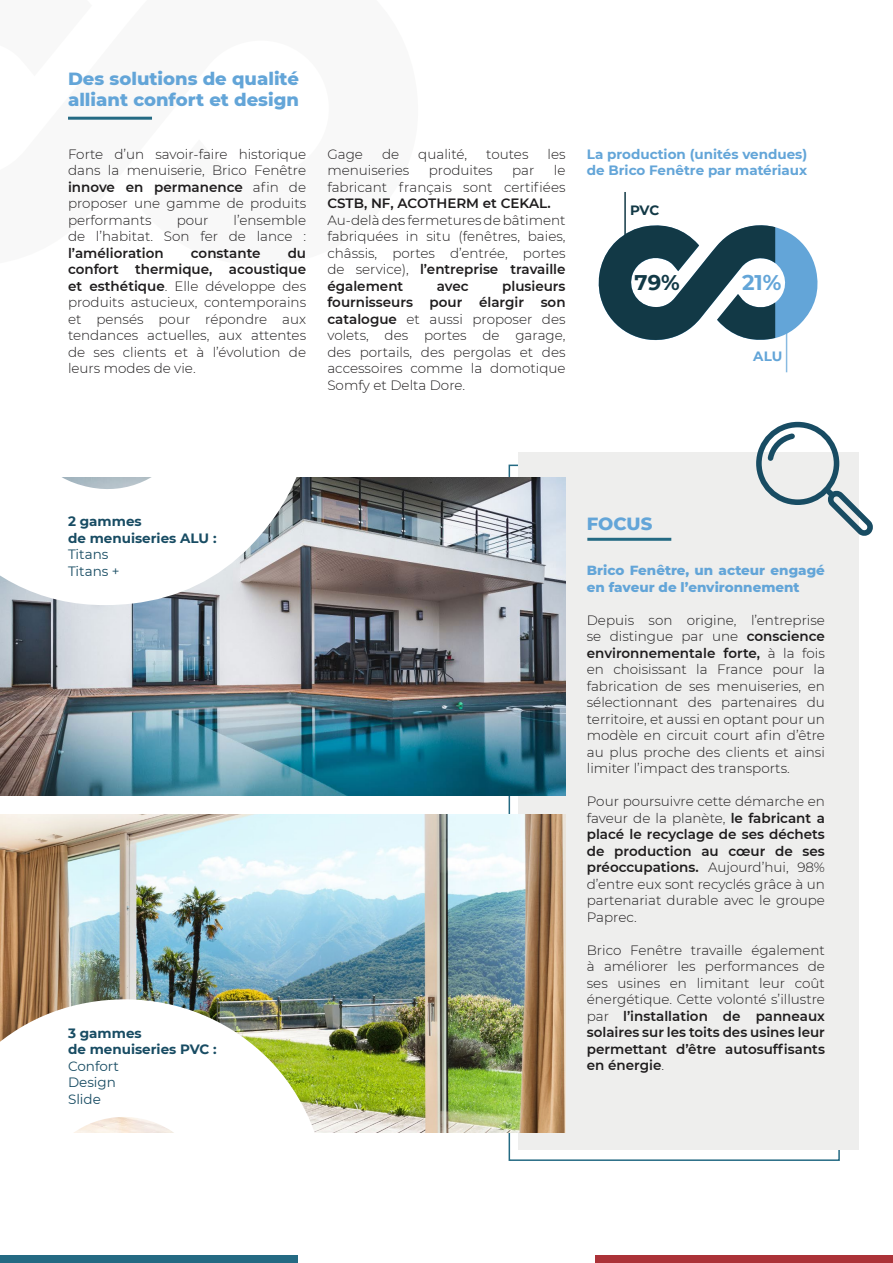
<style>
.page{position:relative;width:893px;height:1263px;background:#fff}
.page>*{position:absolute;margin:0;border:0;box-sizing:border-box;transform-origin:0 0}
.t1{font:700 21.15px "Montserrat";color:#123946}
.t2{font:700 21.15px "Montserrat";color:#63a5d8}
.t3{font:800 18px/21px "Montserrat";color:#63a5d8}
.t4{font:300 13.5px/16.5px "Montserrat";color:#1e1c1d;text-align:justify}
.t5{font:700 13.5px/16.5px "Montserrat";color:#63a5d8}
.t6{font:800 13.5px/16.5px "Montserrat";color:#63a5d8}
.t7{font:600 13.5px "Montserrat";color:#1e1c1d}
.t8{font:700 13.5px/16.5px "Montserrat";color:#184c63}
.t9{font:13.5px/16.5px "Montserrat";color:#184c63}
.t10{font:700 13.5px "Montserrat";color:#123946}
.s1{font-weight:600}
</style>
<div class="page">
<hr style="left:786px;top:319px;width:1px;height:53px;background:#63a5d8">
<div style="left:519px;top:452px;width:340px;height:697px;background:#eeeeed"></div>
<svg style="left:598px;top:225px;width:220px;height:119px"></svg>
<hr style="left:587px;top:538px;width:84px;height:3px;background:#246a83">
<img style="left:0;top:814px;width:566px;height:318px">
<img style="left:0;top:477px;width:566px;height:319px">
<svg style="left:0;top:477px;width:321px;height:142px"></svg>
<svg style="left:0;top:988px;width:338px;height:268px"></svg>
<div style="left:756px;top:422px;width:83px;height:83px;border:6px solid #184c63;border-radius:50%"></div>
<svg style="left:764px;top:430px;width:31px;height:31px"></svg>
<svg style="left:819px;top:482px;width:54px;height:54px"></svg>
<div style="left:0;top:1256px;width:298px;height:7px;background:#246a83"></div>
<div style="left:595px;top:1256px;width:298px;height:7px;background:#ab3238"></div>
<hr style="left:68px;top:117px;width:84px;height:3px;background:#246a83">
<hr style="left:624px;top:192px;width:2px;height:53px;background:#123946">
<h2 class="t3" style="left:68px;top:68px;width:232px">Des solutions de qualité alliant confort et design</h2>
<p class="t4" style="left:68px;top:145px;width:240px">Forte d’un savoir-faire historique dans la menuiserie, Brico Fenêtre <span class="s1">innove en permanence</span> afin de proposer une gamme de produits performants</p>
<p class="t4" style="left:68px;top:211px;width:240px;text-align:right">l’ensemble<br>de l’habitat. Son fer de lance :</p>
<p class="t7" style="left:68px;top:243px;width:97px">l’amélioration</p>
<p class="t7" style="left:191px;top:243px;width:71px">constante</p>
<p class="t4" style="left:177px;top:211px;width:33px">pour</p>
<p class="t4" style="left:68px;top:244px;width:240px;text-indent:220px"><span class="s1">du confort thermique, acoustique et esthétique</span>. Elle développe des produits astucieux, contemporains et pensés pour répondre aux tendances actuelles, aux attentes de ses clients et à l’évolution de leurs modes de vie.</p>
<p class="t4" style="left:327px;top:145px;width:37px">Gage</p>
<p class="t4" style="left:382px;top:145px;width:19px">de</p>
<p class="t4" style="left:418px;top:145px;width:50px">qualité,</p>
<p class="t4" style="left:486px;top:145px;width:44px">toutes</p>
<p class="t4" style="left:547px;top:145px;width:20px">les</p>
<p class="t4" style="left:327px;top:162px;width:83px">menuiseries</p>
<p class="t4" style="left:429px;top:162px;width:65px">produites</p>
<p class="t4" style="left:512px;top:162px;width:24px">par</p>
<p class="t4" style="left:327px;top:162px;width:240px;text-align:right">le<br>fabricant français sont certifiées</p>
<p class="t7" style="left:327px;top:194px;width:225px">CSTB, NF, ACOTHERM et CEKAL.</p>
<p class="t4" style="left:327px;top:211px;width:240px">Au-delà des fermetures de bâtiment fabriquées in situ (fenêtres, baies, châssis, portes d’entrée, portes de service), <span class="s1">l’entreprise travaille également</span></p>
<p class="t4" style="left:327px;top:277px;width:240px;text-indent:175px"><span class="s1">plusieurs fournisseurs pour élargir son catalogue</span> et aussi proposer des volets, des portes de garage, des portails, des pergolas et des accessoires comme la domotique Somfy et Delta Dore.</p>
<p class="t7" style="left:437px;top:276px;width:33px">avec</p>
<p class="t5" style="left:587px;top:145px;width:222px">La production (unités vendues) de Brico Fenêtre par matériaux</p>
<p class="t10" style="left:630px;top:200px;width:31px">PVC</p>
<h1 class="t1" style="left:635px;top:267px;width:47px">79%</h1>
<h1 class="t2" style="left:742px;top:267px;width:41px">21%</h1>
<p class="t5" style="left:753px;top:348px;width:31px">ALU</p>
<p class="t8" style="left:68px;top:513px;width:75px">2 gammes</p>
<h2 class="t3" style="left:587px;top:512px;width:67px">FOCUS</h2>
<p class="t8" style="left:68px;top:529px;width:150px">de menuiseries ALU :</p>
<p class="t9" style="left:68px;top:546px;width:53px">Titans<br>Titans +</p>
<p class="t6" style="left:587px;top:562px;width:240px">Brico Fenêtre, un acteur engagé en faveur de l’environnement</p>
<p class="t4" style="left:587px;top:611px;width:240px">Depuis son origine, l’entreprise se distingue par une <span class="s1">conscience environnementale forte,</span> à la fois en choisissant la France pour la fabrication de ses menuiseries, en sélectionnant des partenaires du territoire, et aussi en optant pour un modèle en circuit court afin d’être au plus proche des clients et ainsi limiter l’impact des transports.</p>
<p class="t4" style="left:587px;top:793px;width:240px">Pour poursuivre cette démarche en faveur de la planète, <span class="s1">le fabricant a placé le recyclage de ses déchets de production au cœur de ses préoccupations.</span> Aujourd’hui, 98% d’entre eux sont recyclés grâce à un partenariat durable avec le groupe Paprec.</p>
<p class="t4" style="left:587px;top:941px;width:240px">Brico Fenêtre travaille également à améliorer les performances de ses usines en limitant leur coût énergétique. Cette volonté s’illustre par <span class="s1">l’installation de panneaux solaires sur les toits des usines leur permettant d’être autosuffisants en énergie</span>.</p>
<p class="t8" style="left:68px;top:1024px;width:150px">3 gammes<br>de menuiseries PVC :</p>
<p class="t9" style="left:68px;top:1057px;width:53px">Confort<br>Design<br>Slide</p>
</div>
